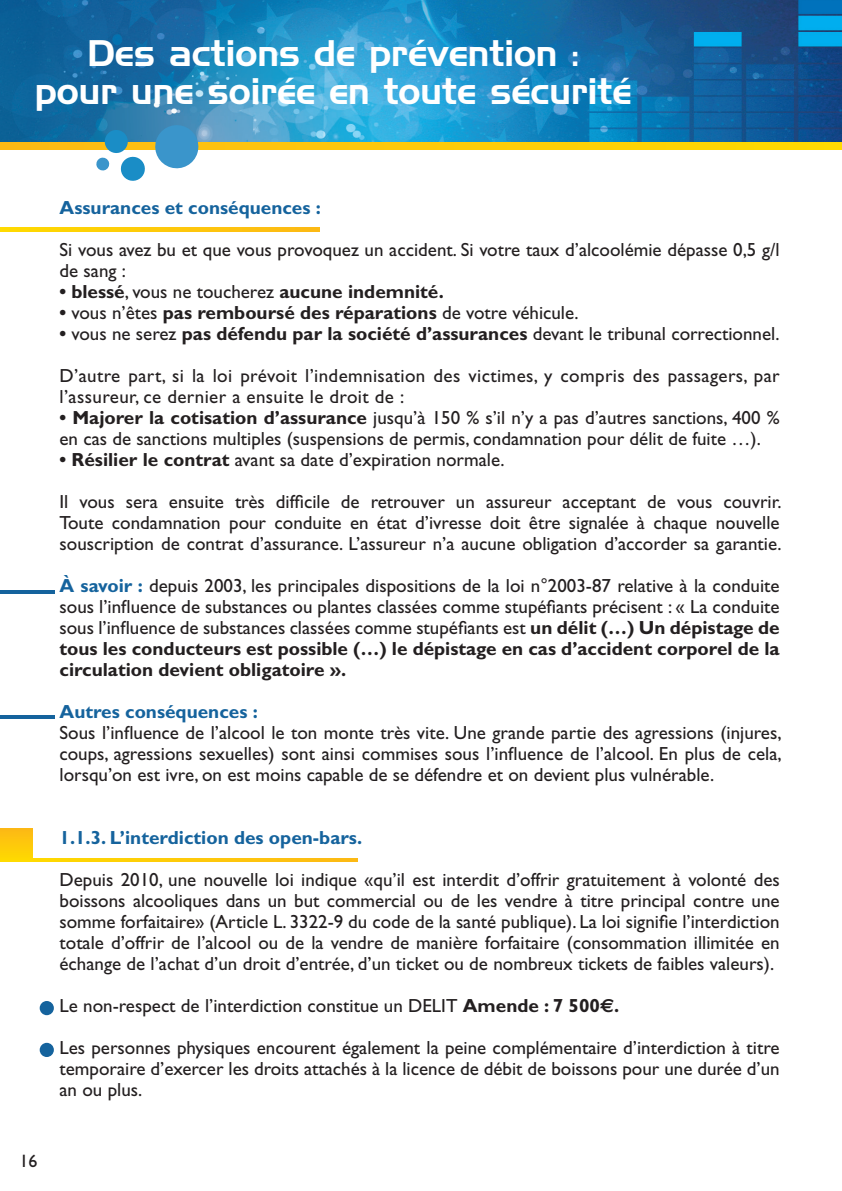
<style>
.page{position:relative;width:842px;height:1191px;background:#fff}
.page>*{position:absolute;margin:0;border:0;box-sizing:border-box;transform-origin:0 0}
.t1{font:36px/38px "Handel Gothic BT";color:#fff;text-align:center}
.t2{font:19px/21px "Gill Sans Std";color:#231f20;text-align:justify}
.t3{font:19px/21px "Gill Sans Std";letter-spacing:.02em;color:#231f20}
.t4{font:700 19px "Gill Sans Std";color:#231f20}
.t5{font:700 19px "Gill Sans Std";color:#15639d}
.t6{font:18px "Gill Sans Std";color:#231f20}
.s1{font-weight:400}
.s2{font-weight:700}
.s3{font-weight:700;color:#15639d}
.s4{font-family:"Euro Sans";font-weight:700}
</style>
<div class="page">
<img style="left:0;top:0;width:842px;height:143px">
<svg style="left:0;top:228px;width:319px;height:3px"></svg>
<hr style="left:0;top:590px;width:55px;height:3px;background:#15639d">
<svg style="left:0;top:858px;width:358px;height:4px"></svg>
<div style="left:0;top:829px;width:33px;height:32px;background:linear-gradient(to bottom,#fdb915,#ffd901)"></div>
<div style="left:40px;top:1001px;width:14px;height:14px;background:#15639d;border-radius:50%"></div>
<div style="left:40px;top:1042px;width:14px;height:15px;background:#15639d;border-radius:50%"></div>
<hr style="left:0;top:715px;width:55px;height:4px;background:#15639d">
<svg style="left:0;top:143px;width:842px;height:6px"></svg>
<svg style="left:153px;top:123px;width:48px;height:46px"></svg>
<svg style="left:96px;top:129px;width:50px;height:52px"></svg>
<h1 class="t1" style="left:35px;top:34px;width:598px">Des actions de prévention :<br>pour une soirée en toute sécurité</h1>
<p class="t5" style="left:60px;top:196px;width:263px">Assurances et conséquences :</p>
<p class="t2" style="left:60px;top:239px;width:722px">Si vous avez bu et que vous provoquez un accident. Si votre taux d’alcoolémie dépasse 0,5 g/l de sang :</p>
<p class="t4" style="left:60px;top:280px;width:386px">• blessé<span class="s1">, vous ne toucherez</span> aucune indemnité.</p>
<p class="t4" style="left:60px;top:301px;width:521px">• <span class="s1">vous n’êtes</span> pas remboursé des réparations <span class="s1">de votre véhicule.</span></p>
<p class="t2" style="left:60px;top:323px;width:721px"><span class="s2">•</span> vous ne serez <span class="s2">pas défendu par la société d’assurances</span> devant le tribunal correctionnel.</p>
<p class="t3" style="left:60px;top:365px;width:722px">D’autre part, si la loi prévoit l’indemnisation des victimes, y compris des passagers, par l’assureur, ce dernier a ensuite le droit de :</p>
<p class="t2" style="left:60px;top:407px;width:722px"><span class="s2">• Majorer la cotisation d’assurance</span> jusqu’à 150 % s’il n’y a pas d’autres sanctions, 400 % en cas de sanctions multiples (suspensions de permis, condamnation pour délit de fuite …).</p>
<p class="t2" style="left:60px;top:449px;width:447px"><span class="s2">• Résilier le contrat</span> avant sa date d’expiration normale.</p>
<p class="t2" style="left:60px;top:491px;width:724px">Il vous sera ensuite très difficile de retrouver un assureur acceptant de vous couvrir.<br>Toute condamnation pour conduite en état d’ivresse doit être signalée à chaque nouvelle souscription de contrat d’assurance. L’assureur n’a aucune obligation d’accorder sa garantie.</p>
<p class="t2" style="left:60px;top:575px;width:722px"><span class="s3">À savoir :</span> depuis 2003, les principales dispositions de la loi n°2003-87 relative à la conduite sous l’influence de substances ou plantes classées comme stupéfiants précisent : « La conduite sous l’influence de substances classées comme stupéfiants est <span class="s2">un délit (…) Un dépistage de tous les conducteurs est possible (…) le dépistage en cas d’accident corporel de la circulation devient obligatoire ».</span></p>
<p class="t5" style="left:60px;top:700px;width:200px">Autres conséquences :</p>
<p class="t2" style="left:60px;top:722px;width:724px">Sous l’influence de l’alcool le ton monte très vite. Une grande partie des agressions (injures, coups, agressions sexuelles) sont ainsi commises sous l’influence de l’alcool. En plus de cela, lorsqu’on est ivre, on est moins capable de se défendre et on devient plus vulnérable.</p>
<p class="t6" style="left:20px;top:1150px;width:19px">16</p>
<p class="t5" style="left:60px;top:826px;width:304px">1.1.3. L’interdiction des open-bars.</p>
<p class="t2" style="left:60px;top:869px;width:722px">Depuis 2010, une nouvelle loi indique «qu’il est interdit d’offrir gratuitement à volonté des boissons alcooliques dans un but commercial ou de les vendre à titre principal contre une somme forfaitaire» (Article L. 3322-9 du code de la santé publique). La loi signifie l’interdiction totale d’offrir de l’alcool ou de la vendre de manière forfaitaire (consommation illimitée en échange de l’achat d’un droit d’entrée, d’un ticket ou de nombreux tickets de faibles valeurs).</p>
<p class="t2" style="left:60px;top:995px;width:561px">Le non-respect de l’interdiction constitue un DELIT <span class="s2">Amende : 7 500</span><span class="s4">e</span><span class="s2">.</span></p>
<p class="t2" style="left:60px;top:1037px;width:722px">Les personnes physiques encourent également la peine complémentaire d’interdiction à titre temporaire d’exercer les droits attachés à la licence de débit de boissons pour une durée d’un an ou plus.</p>
</div>
